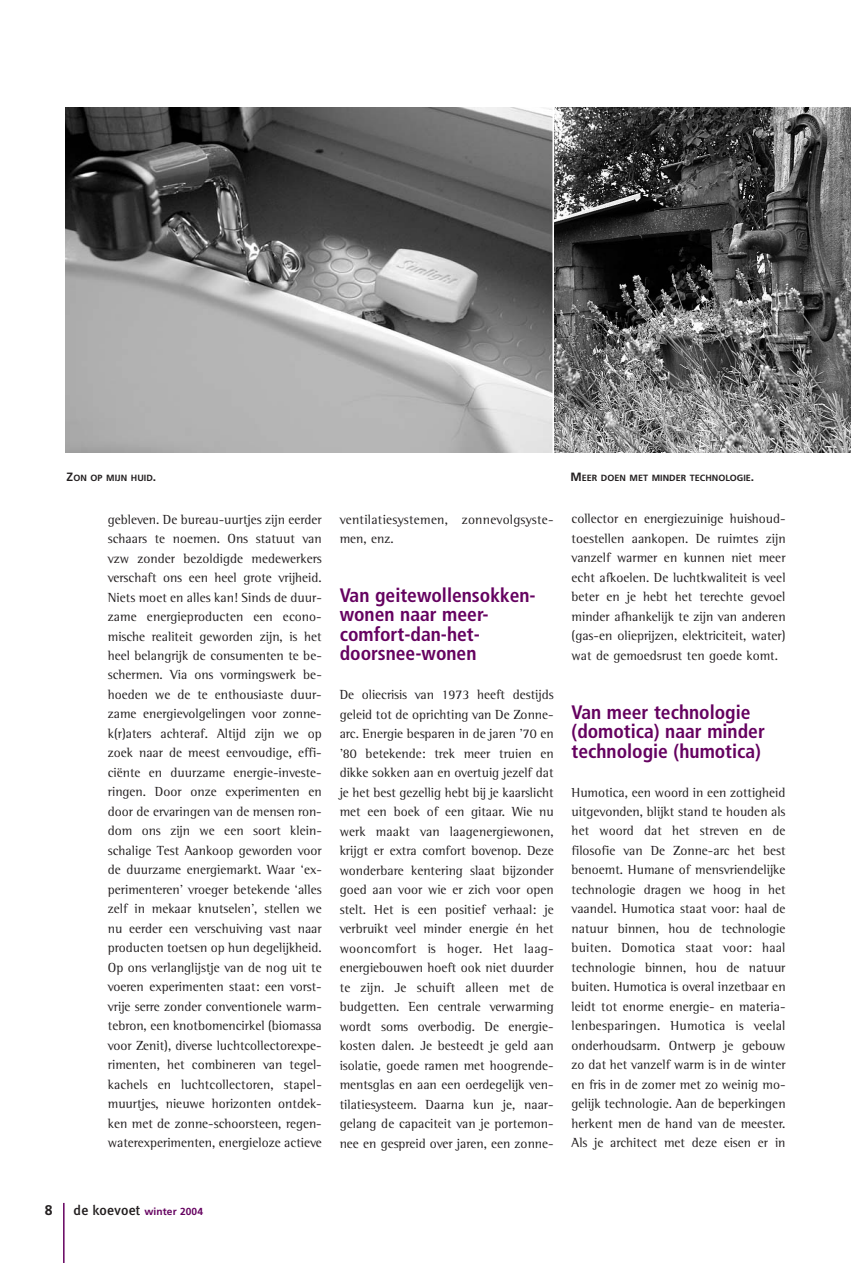
<style>
.page{position:relative;width:851px;height:1263px;background:#fff}
.page>*{position:absolute;margin:0;border:0;box-sizing:border-box;transform-origin:0 0}
.t1{font:700 condensed 19.5px/19.5px "Frutiger";color:#650260}
.t2{font:700 14.1px "Frutiger";color:#231f20}
.t3{font:13.5px/19.5px "Rotis Semi Serif";color:#231f20;text-align:justify}
.t4{font:13.5px/19.5px "Rotis Semi Serif";letter-spacing:.02em;color:#231f20}
.t5{font:700 10.2px "Frutiger";letter-spacing:.01em;color:#650260}
.t6{font:700 9px "Frutiger";color:#231f20}
.s1{font-size:12px}
.s2{font-family:"Meta Plus";font-weight:500;font-size:14.1px;color:#231f20}
</style>
<div class="page">
<hr style="left:63px;top:1203px;width:2px;height:60px;background:#650260">
<svg style="left:65px;top:107px;width:487px;height:345px;background:#838383"></svg>
<img style="left:554px;top:107px;width:296px;height:345px">
<p class="t6" style="left:67px;top:474px;width:91px"><span class="s1">Z</span>ON OP MIJN HUID<span class="s1">.</span></p>
<p class="t6" style="left:570px;top:474px;width:185px"><span class="s1">M</span>EER DOEN MET MINDER TECHNOLOGIE<span class="s1">.</span></p>
<p class="t3" style="left:108px;top:510px;width:215px">gebleven. De bureau-uurtjes zijn eerder schaars te noemen. Ons statuut van vzw zonder bezoldigde medewerkers verschaft ons een heel grote vrijheid.<br>Niets moet en alles kan! Sinds de duur&shy;zame energieproducten een econo&shy;mische realiteit geworden zijn, is het heel belangrijk de consumenten te be&shy;schermen. Via ons vormingswerk be&shy;hoeden we de te enthousiaste duur&shy;zame energievolgelingen voor zonne&shy;k(r)aters achteraf. Altijd zijn we op zoek naar de meest eenvoudige, effi&shy;ciënte en duurzame energie-investe&shy;ringen. Door onze experimenten en door de ervaringen van de mensen ron&shy;dom ons zijn we een soort klein&shy;schalige Test Aankoop geworden voor de duurzame energiemarkt. Waar ‘ex&shy;perimenteren’ vroeger betekende ‘alles zelf in mekaar knutselen’, stellen we nu eerder een verschuiving vast naar producten toetsen op hun degelijkheid.<br>Op ons verlanglijstje van de nog uit te voeren experimenten staat: een vorst&shy;vrije serre zonder conventionele warm&shy;tebron, een knotbomencirkel (biomassa voor Zenit), diverse luchtcollectorexpe&shy;rimenten, het combineren van tegel&shy;kachels en luchtcollectoren, stapel&shy;muurtjes, nieuwe horizonten ontdek&shy;ken met de zonne-schoorsteen, regen&shy;waterexperimenten, energieloze actieve</p>
<p class="t3" style="left:571px;top:510px;width:215px">collector en energiezuinige huishoud&shy;toestellen aankopen. De ruimtes zijn vanzelf warmer en kunnen niet meer echt afkoelen. De luchtkwaliteit is veel beter en je hebt het terechte gevoel minder afhankelijk te zijn van anderen (gas-en olieprijzen, elektriciteit, water) wat de gemoedsrust ten goede komt.</p>
<p class="t4" style="left:340px;top:510px;width:215px">ventilatiesystemen, zonnevolgsyste&shy;men, enz.</p>
<h1 class="t1" style="left:340px;top:587px;width:197px">Van geitewollensokken&shy;wonen naar meer&shy;comfort-dan-het&shy;doorsnee-wonen</h1>
<p class="t3" style="left:340px;top:686px;width:215px">De oliecrisis van 1973 heeft destijds geleid tot de oprichting van De Zonne&shy;arc. Energie besparen in de jaren ’70 en ’80 betekende: trek meer truien en dikke sokken aan en overtuig jezelf dat je het best gezellig hebt bij je kaarslicht met een boek of een gitaar. Wie nu werk maakt van laagenergiewonen, krijgt er extra comfort bovenop. Deze wonderbare kentering slaat bijzonder goed aan voor wie er zich voor open stelt. Het is een positief verhaal: je verbruikt veel minder energie én het wooncomfort is hoger. Het laag&shy;energiebouwen hoeft ook niet duurder te zijn. Je schuift alleen met de budgetten. Een centrale verwarming wordt soms overbodig. De energie&shy;kosten dalen. Je besteedt je geld aan isolatie, goede ramen met hoogrende&shy;mentsglas en aan een oerdegelijk ven&shy;tilatiesysteem. Daarna kun je, naar&shy;gelang de capaciteit van je portemon&shy;nee en gespreid over jaren, een zonne-</p>
<h1 class="t1" style="left:571px;top:704px;width:195px">Van meer technologie (domotica) naar minder technologie (humotica)</h1>
<p class="t3" style="left:571px;top:783px;width:215px">Humotica, een woord in een zottigheid uitgevonden, blijkt stand te houden als het woord dat het streven en de filosofie van De Zonne-arc het best benoemt. Humane of mensvriendelijke technologie dragen we hoog in het vaandel. Humotica staat voor: haal de natuur binnen, hou de technologie buiten. Domotica staat voor: haal technologie binnen, hou de natuur buiten. Humotica is overal inzetbaar en leidt tot enorme energie- en materia&shy;lenbesparingen. Humotica is veelal onderhoudsarm. Ontwerp je gebouw zo dat het vanzelf warm is in de winter en fris in de zomer met zo weinig mo&shy;gelijk technologie. Aan de beperkingen herkent men de hand van de meester.<br>Als je architect met deze eisen er in</p>
<p class="t2" style="left:45px;top:1204px;width:9px">8</p>
<p class="t5" style="left:74px;top:1208px;width:131px"><span class="s2">de koevoet</span> winter 2004</p>
</div>
